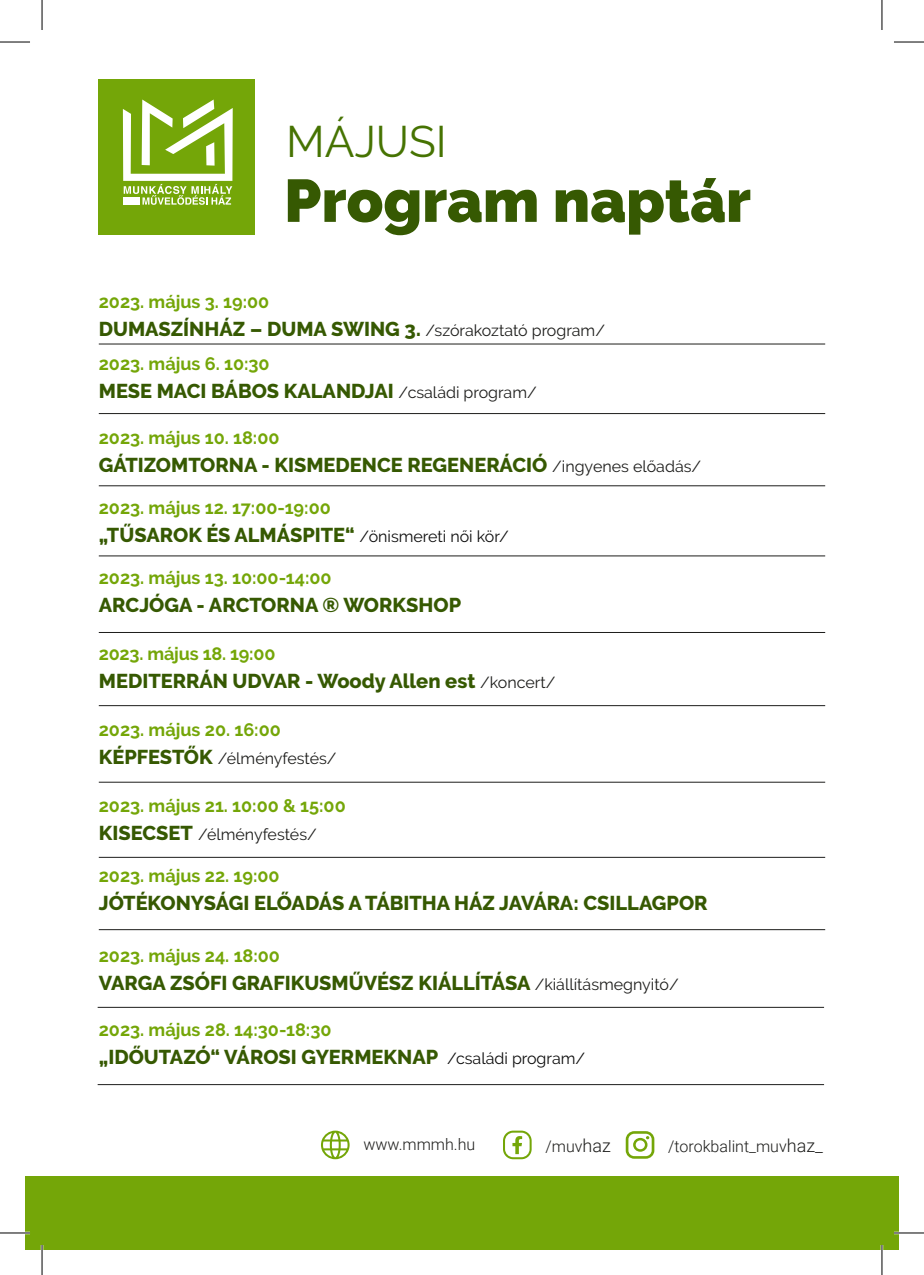
<style>
.page{position:relative;width:924px;height:1275px;background:#fff}
.page>*{position:absolute;margin:0;border:0;box-sizing:border-box;transform-origin:0 0}
.t1{font:900 60px "Raleway";color:#365902}
.t2{font:44px "Raleway";color:#467302}
.Előadás_Cím_vastag{font:800 20px "Raleway";color:#365902}
.Előadás_Cím_vastag-2{font:700 18px "Raleway";color:#74a608}
.Előadás_Cím_vastag-3{font:16px "Raleway";color:#1d1d1b}
.Kenyerszoveg{font:300 16px "Roboto";color:#1d1d1b}
.s1{font-weight:400;font-size:16px;color:#1d1d1b}
.s2{font-weight:400;font-size:16px;color:#0d0d0d}
.s3{font-weight:800;font-size:20px;color:#365902}
.s4{font-size:18px}
</style>
<div class="page">
<div style="left:99px;top:79px;width:156px;height:156px;background:#74a608"></div>
<svg style="left:123px;top:99px;width:109px;height:106px"></svg>
<div style="left:123px;top:197px;width:17px;height:8px;background:#fff"></div>
<div style="left:25px;top:1176px;width:873px;height:74px;background:#74a608"></div>
<hr style="left:98px;top:1007px;width:725px;height:1px;background:#1d1d1b">
<hr style="left:98px;top:1084px;width:725px;height:1px;background:#1d1d1b">
<hr style="left:99px;top:929px;width:725px;height:1px;background:#1d1d1b">
<hr style="left:99px;top:857px;width:725px;height:1px;background:#1d1d1b">
<hr style="left:99px;top:781px;width:725px;height:1px;background:#1d1d1b">
<hr style="left:99px;top:705px;width:725px;height:1px;background:#1d1d1b">
<hr style="left:99px;top:632px;width:725px;height:1px;background:#1d1d1b">
<hr style="left:99px;top:555px;width:725px;height:1px;background:#1d1d1b">
<hr style="left:99px;top:485px;width:725px;height:1px;background:#1d1d1b">
<hr style="left:99px;top:413px;width:725px;height:1px;background:#1d1d1b">
<hr style="left:99px;top:343px;width:725px;height:1px;background:#1d1d1b">
<svg style="left:321px;top:1130px;width:28px;height:29px"></svg>
<svg style="left:503px;top:1130px;width:28px;height:29px"></svg>
<svg style="left:625px;top:1131px;width:29px;height:27px"></svg>
<hr style="left:0;top:1231px;width:30px;height:3px;background:#fff">
<hr style="left:893px;top:1231px;width:30px;height:3px;background:#fff">
<hr style="left:41px;top:1245px;width:2px;height:30px;background:#fff">
<hr style="left:880px;top:1245px;width:2px;height:30px;background:#fff">
<hr style="left:0;top:42px;width:30px;height:1px;background:#000">
<hr style="left:893px;top:42px;width:30px;height:1px;background:#000">
<hr style="left:0;top:1232px;width:30px;height:1px;background:#000">
<hr style="left:893px;top:1232px;width:30px;height:1px;background:#000">
<hr style="left:42px;top:0;width:1px;height:30px;background:#000">
<hr style="left:42px;top:1245px;width:1px;height:30px;background:#000">
<hr style="left:881px;top:0;width:1px;height:30px;background:#000">
<hr style="left:881px;top:1245px;width:1px;height:30px;background:#000">
<p class="t2" style="left:286px;top:116px;width:162px">MÁJUSI</p>
<p class="t1" style="left:284px;top:166px;width:468px">Program naptár</p>
<p class="Előadás_Cím_vastag-2" style="left:99px;top:291px;width:172px">2023. május 3. 19:00</p>
<p class="Előadás_Cím_vastag" style="left:99px;top:317px;width:507px">DUMASZÍNHÁZ – DUMA SWING 3. <span class="s1">/szórakoztató program/</span></p>
<p class="Előadás_Cím_vastag-2" style="left:99px;top:353px;width:172px">2023. május 6. 10:30</p>
<p class="Előadás_Cím_vastag" style="left:99px;top:379px;width:439px">MESE MACI BÁBOS KALANDJAI <span class="s1">/családi program/</span></p>
<p class="Előadás_Cím_vastag-2" style="left:99px;top:427px;width:182px">2023. május 10. 18:00</p>
<p class="Előadás_Cím_vastag" style="left:99px;top:453px;width:603px">GÁTIZOMTORNA - KISMEDENCE REGENERÁCIÓ <span class="s1">/ingyenes előadás/</span></p>
<p class="Előadás_Cím_vastag-2" style="left:99px;top:497px;width:233px">2023. május 12. 17:00-19:00</p>
<p class="Előadás_Cím_vastag" style="left:99px;top:523px;width:411px">„TŰSAROK ÉS ALMÁSPITE“ <span class="s2">/önismereti női kör/</span></p>
<p class="Előadás_Cím_vastag-2" style="left:99px;top:567px;width:234px">2023. május 13. 10:00-14:00</p>
<p class="Előadás_Cím_vastag" style="left:99px;top:593px;width:363px">ARCJÓGA - ARCTORNA ® WORKSHOP</p>
<p class="Előadás_Cím_vastag-2" style="left:99px;top:643px;width:178px">2023. május 18. 19:00</p>
<p class="Előadás_Cím_vastag" style="left:99px;top:669px;width:458px">MEDITERRÁN UDVAR - Woody Allen est <span class="s1">/koncert/</span></p>
<p class="Előadás_Cím_vastag-2" style="left:99px;top:719px;width:183px">2023. május 20. 16:00</p>
<p class="Előadás_Cím_vastag-3" style="left:99px;top:748px;width:239px"><span class="s3">KÉPFESTŐK</span> /élményfestés/</p>
<p class="Előadás_Cím_vastag-2" style="left:99px;top:795px;width:248px">2023. május 21. 10:00 &amp; 15:00</p>
<p class="Előadás_Cím_vastag-3" style="left:99px;top:824px;width:219px"><span class="s3">KISECSET</span> /élményfestés/</p>
<p class="Előadás_Cím_vastag-2" style="left:99px;top:865px;width:182px">2023. május 22. 19:00</p>
<p class="Előadás_Cím_vastag" style="left:99px;top:891px;width:610px">JÓTÉKONYSÁGI ELŐADÁS A TÁBITHA HÁZ JAVÁRA: CSILLAGPOR</p>
<p class="Előadás_Cím_vastag-2" style="left:99px;top:945px;width:183px">2023. május 24. 18:00</p>
<p class="Előadás_Cím_vastag" style="left:99px;top:971px;width:581px">VARGA ZSÓFI GRAFIKUSMŰVÉSZ KIÁLLÍTÁSA <span class="s1">/kiállításmegnyitó/</span></p>
<p class="Előadás_Cím_vastag-2" style="left:99px;top:1019px;width:234px">2023. május 28. 14:30-18:30</p>
<p class="Előadás_Cím_vastag" style="left:99px;top:1045px;width:487px">„IDŐUTAZÓ“ VÁROSI GYERMEKNAP <span class="s2">/családi program/</span></p>
<p class="Kenyerszoveg" style="left:363px;top:1133px;width:113px">www.mmmh.hu</p>
<p class="Kenyerszoveg" style="left:545px;top:1134px;width:67px">/muv<span class="s4">haz</span></p>
<p class="Kenyerszoveg" style="left:668px;top:1134px;width:156px">/torokbalint_muv<span class="s4">haz_</span></p>
</div>
